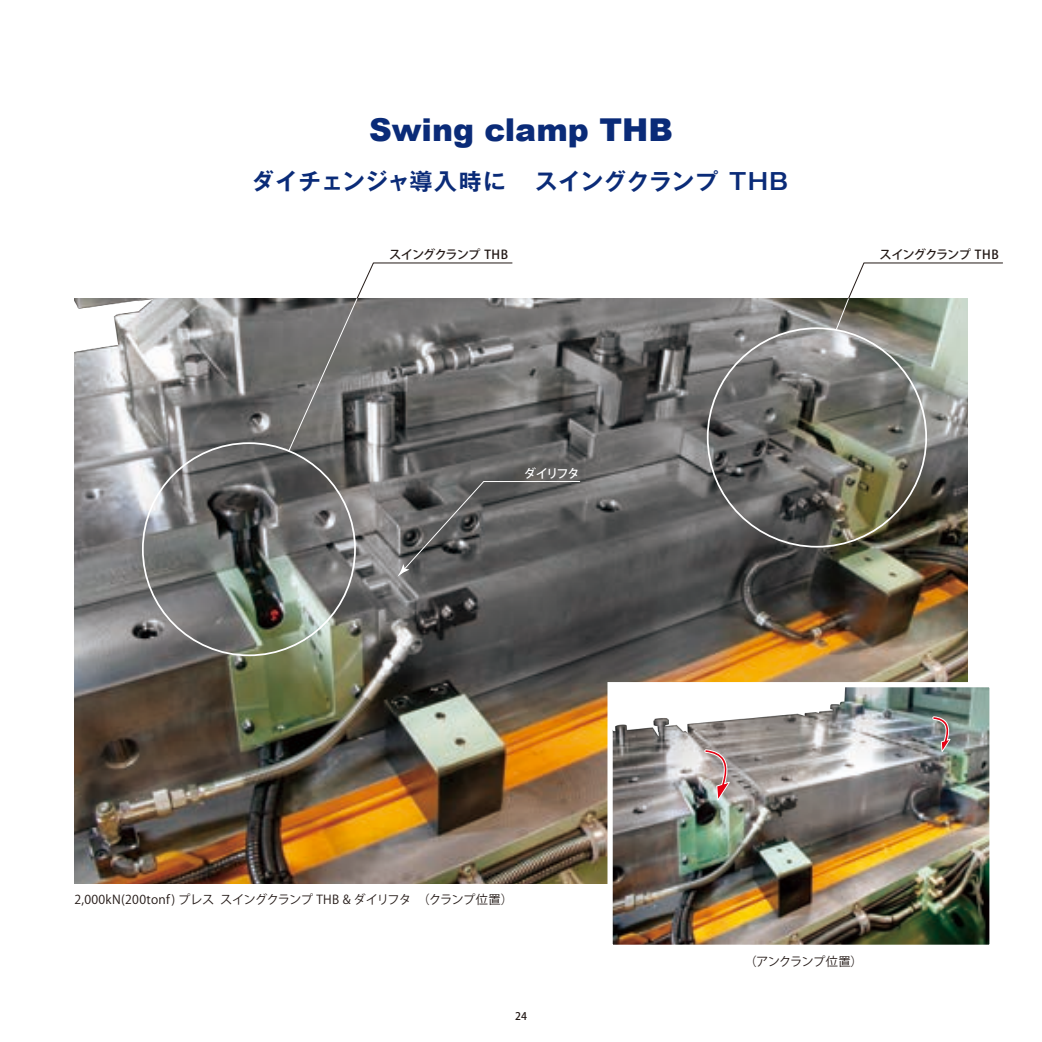
<style>
.page{position:relative;width:1042px;height:1042px;background:#fff}
.page>*{position:absolute;margin:0;border:0;box-sizing:border-box;transform-origin:0 0}
.t1{font:900 31.5px "Arial";color:#0a2b78}
.t2{font:700 22.75px "Gothic MB101 Pr 5 De";letter-spacing:.01em;color:#0a2b78}
.t3{font:12.25px "Koz Go Pro";letter-spacing:-.015em;color:#231916}
.t4{font:500 12.25px "Koz Go Pro";letter-spacing:-.06em;color:#231916}
.t5{font:12.25px "Koz Go Pro";letter-spacing:-.065em;color:#231916}
.t6{font:500 12.25px "Koz Go Pro";letter-spacing:-.125em;color:#fff}
.t7{font:500 10.5px "Koz Go Pr 6 N";color:#231916}
</style>
<div class="page">
<img style="left:74px;top:298px;width:893px;height:585px">
<img style="left:613px;top:688px;width:375px;height:256px">
<div style="left:607px;top:682px;width:387px;height:268px;border:5px solid #fff"></div>
<svg style="left:704px;top:749px;width:26px;height:51px"></svg>
<svg style="left:932px;top:716px;width:18px;height:36px"></svg>
<svg style="left:288px;top:262px;width:225px;height:190px"></svg>
<svg style="left:835px;top:262px;width:168px;height:69px"></svg>
<svg style="left:397px;top:481px;width:183px;height:96px;background:#5f5f5f"></svg>
<p class="t1" style="left:369px;top:107px;width:305px">Swing clamp THB</p>
<p class="t2" style="left:251px;top:163px;width:256px">ダイチェンジャ導入時に</p>
<p class="t2" style="left:535px;top:163px;width:255px">スイングクランプ THB</p>
<p class="t4" style="left:389px;top:247px;width:121px">スイングクランプ THB</p>
<p class="t4" style="left:879px;top:247px;width:121px">スイングクランプ THB</p>
<p class="t6" style="left:524px;top:465px;width:57px">ダイリフタ</p>
<p class="t3" style="left:74px;top:892px;width:440px">2,000kN(200tonf) プレス スイングクランプ THB &amp; ダイリフタ　（クランプ位置）</p>
<p class="t7" style="left:515px;top:1010px;width:13px">24</p>
<p class="t5" style="left:744px;top:954px;width:120px">（アンクランプ位置）</p>
</div>
